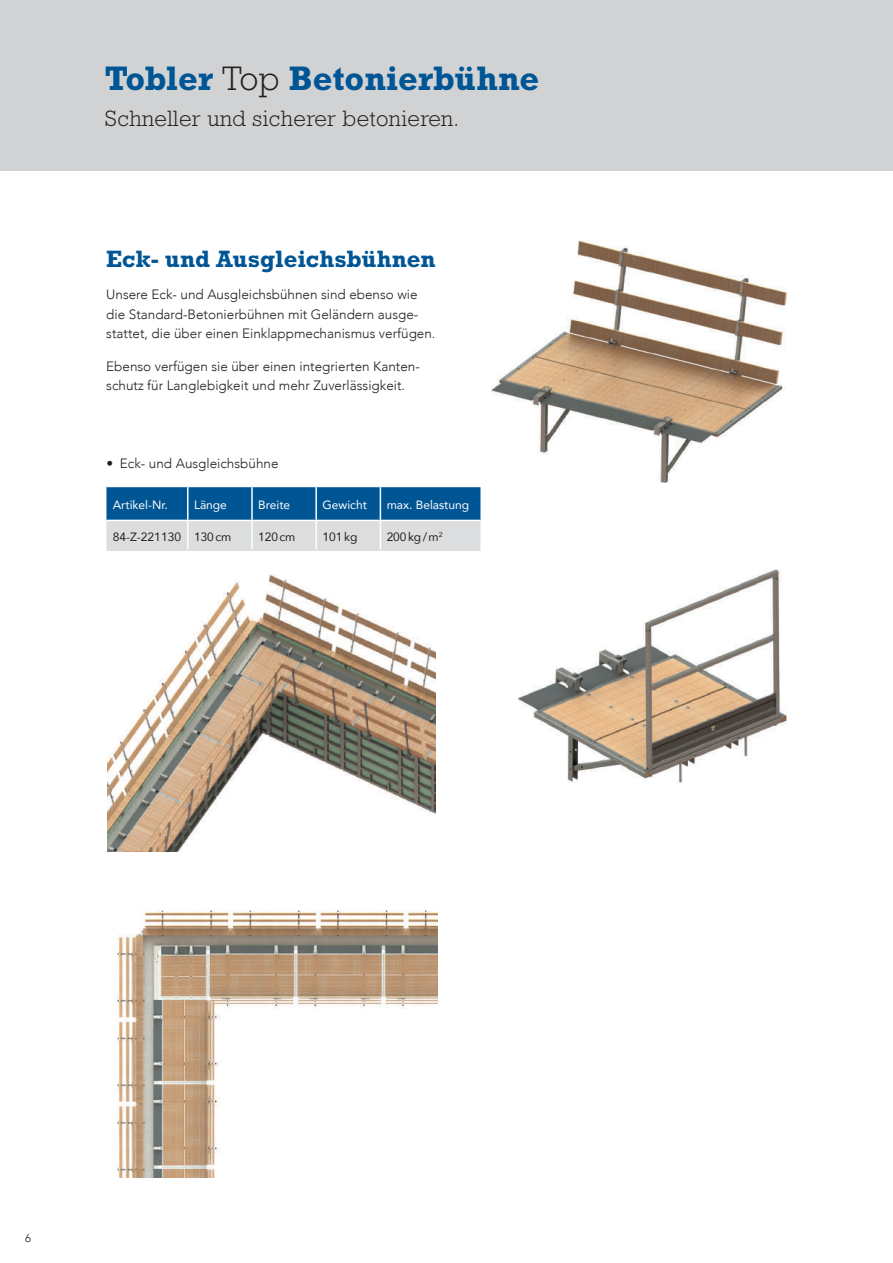
<style>
.page{position:relative;width:893px;height:1263px;background:#fff}
.page>*{position:absolute;margin:0;border:0;box-sizing:border-box;transform-origin:0 0}
.t1{font:700 34.5px "Rockwell Std";color:#005595}
.t2{font:700 24px "Rockwell Std";color:#005595}
.t3{font:300 22.5px "Rockwell Std";letter-spacing:.02em;color:#231f20}
.t4{font:300 13.5px/19.5px "Avenir";color:#231f20}
.t5{font:12px "Avenir";color:#fff}
.t6{font:12px "Avenir";color:#231f20}
.t7{font:300 11.25px "Avenir";color:#231f20}
.s1{font-weight:300;color:#231f20}
</style>
<div class="page">
<div style="left:0;top:0;width:893px;height:170px;background:#d1d2d4"></div>
<img style="left:117px;top:911px;width:321px;height:267px">
<img style="left:108px;top:574px;width:328px;height:278px">
<svg style="left:106px;top:486px;width:374px;height:63px;background:#6e9abb"></svg>
<hr style="left:106px;top:549px;width:82px;height:2px;background:#dcdddf">
<hr style="left:188px;top:549px;width:64px;height:2px;background:#dcdddf">
<hr style="left:252px;top:549px;width:64px;height:2px;background:#dcdddf">
<hr style="left:316px;top:549px;width:64px;height:2px;background:#dcdddf">
<hr style="left:380px;top:549px;width:100px;height:2px;background:#dcdddf">
<img style="left:518px;top:570px;width:268px;height:212px">
<img style="left:491px;top:240px;width:296px;height:243px">
<h1 class="t1" style="left:105px;top:58px;width:436px">Tobler <span class="s1">Top</span> Betonierbühne</h1>
<h3 class="t3" style="left:105px;top:105px;width:356px">Schneller und sicherer betonieren.</h3>
<h2 class="t2" style="left:106px;top:245px;width:331px">Eck- und Ausgleichsbühnen</h2>
<p class="t4" style="left:106px;top:285px;width:331px">Unsere Eck- und Ausgleichsbühnen sind ebenso wie die Standard-Betonierbühnen mit Geländern ausge&shy;stattet, die über einen Einklappmechanismus verfügen.</p>
<p class="t4" style="left:106px;top:356px;width:315px">Ebenso verfügen sie über einen integrierten Kanten&shy;schutz für Langlebigkeit und mehr Zuverlässigkeit.</p>
<p class="t4" style="left:106px;top:453px;width:174px">• Eck- und Ausgleichsbühne</p>
<p class="t5" style="left:113px;top:496px;width:57px">Artikel-Nr.</p>
<p class="t5" style="left:194px;top:496px;width:34px">Länge</p>
<p class="t5" style="left:258px;top:496px;width:34px">Breite</p>
<p class="t5" style="left:322px;top:496px;width:46px">Gewicht</p>
<p class="t5" style="left:387px;top:496px;width:84px">max. Belastung</p>
<p class="t6" style="left:113px;top:527px;width:120px">84-Z-221130 130cm</p>
<p class="t6" style="left:258px;top:527px;width:39px">120cm</p>
<p class="t6" style="left:322px;top:527px;width:36px">101kg</p>
<p class="t6" style="left:387px;top:527px;width:57px">200kg/m<sup>2</sup></p>
<p class="t7" style="left:25px;top:1231px;width:7px">6</p>
</div>
